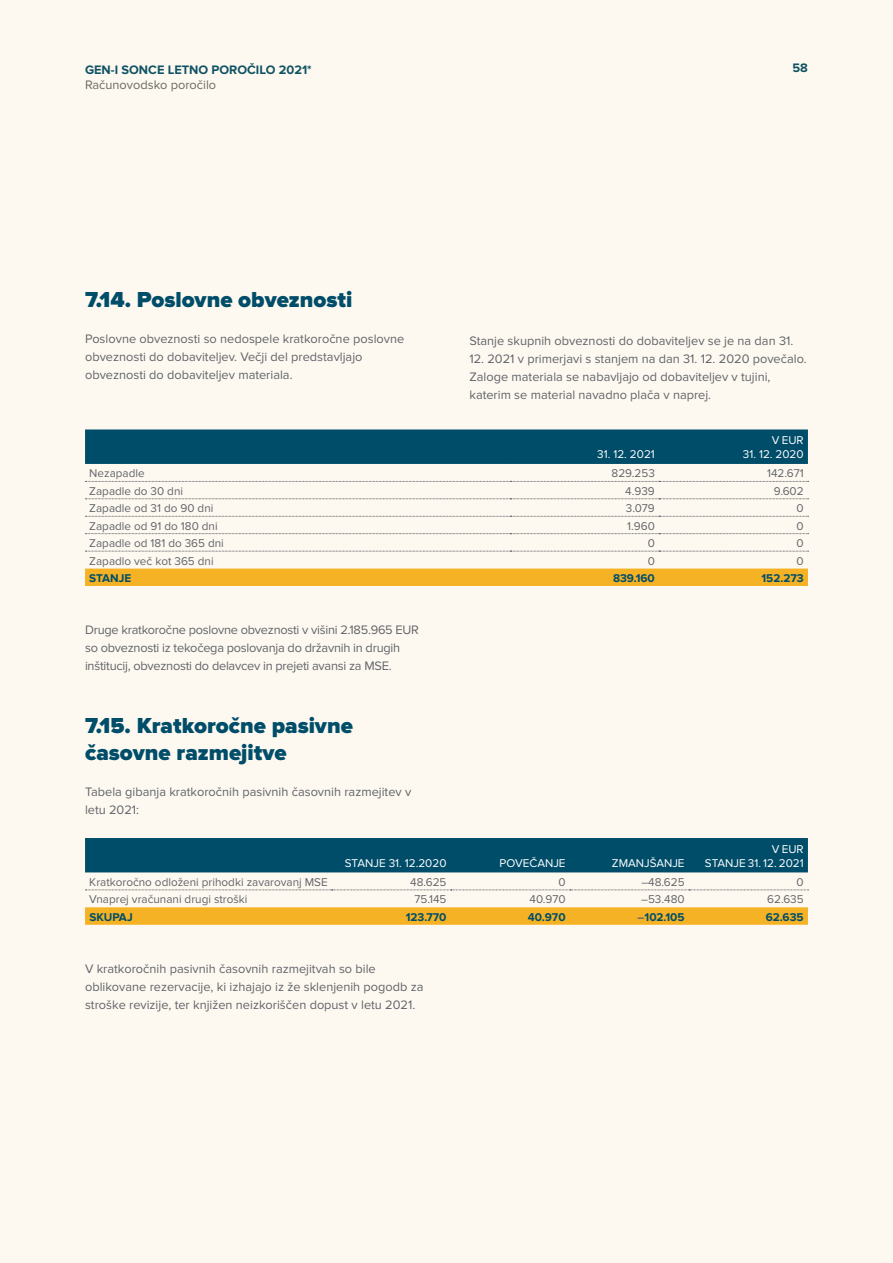
<style>
.page{position:relative;width:893px;height:1263px;background:#fef9f0}
.page>*{position:absolute;margin:0;border:0;box-sizing:border-box;transform-origin:0 0}
.t1{font:900 22.5px/27px "Proxima Nova";color:#004d6a}
.t2{font:12.75px/18px "Proxima Nova";color:#61646a}
.t3{font:12.75px/18px "Proxima Nova";letter-spacing:-.02em;color:#61646a}
.t4{font:700 12.75px "Proxima Nova";color:#004d6a}
.t5{font:11.7px "Proxima Nova";color:#61646a}
.t6{font:11.7px/14.1px "Proxima Nova";color:#fff;text-align:right}
.t7{font:700 11.7px "Proxima Nova";color:#004d6a}
.s1{color:#61646a}
</style>
<div class="page">
<div style="left:85px;top:429px;width:723px;height:35px;background:#004d6a"></div>
<div style="left:85px;top:568px;width:723px;height:18px;background:#f4b224"></div>
<svg style="left:85px;top:481px;width:724px;height:1px"></svg>
<svg style="left:85px;top:516px;width:724px;height:1px"></svg>
<svg style="left:85px;top:551px;width:724px;height:1px"></svg>
<svg style="left:85px;top:498px;width:724px;height:1px"></svg>
<svg style="left:85px;top:533px;width:724px;height:1px"></svg>
<div style="left:85px;top:838px;width:723px;height:34px;background:#004d6a"></div>
<svg style="left:85px;top:907px;width:723px;height:18px;background:#f4b42a"></svg>
<svg style="left:85px;top:889px;width:724px;height:1px"></svg>
<p class="t4" style="left:85px;top:62px;width:228px">GEN-I SONCE LETNO POROČILO 2021*</p>
<p class="t2" style="left:85px;top:76px;width:133px">Računovodsko poročilo</p>
<p class="t4" style="left:792px;top:61px;width:17px">58</p>
<h1 class="t1" style="left:85px;top:287px;width:269px">7.14. Poslovne obveznosti</h1>
<p class="t2" style="left:85px;top:330px;width:321px">Poslovne obveznosti so nedospele kratkoročne poslovne obveznosti do dobaviteljev. Večji del predstavljajo obveznosti do dobaviteljev materiala.</p>
<p class="t2" style="left:469px;top:332px;width:325px">Stanje skupnih obveznosti do dobaviteljev se je na dan 31.</p>
<p class="t2" style="left:469px;top:350px;width:339px">12. 2021 v primerjavi s stanjem na dan 31. 12. 2020 povečalo.<br>Zaloge materiala se nabavljajo od dobaviteljev v tujini, katerim se material navadno plača v naprej.</p>
<p class="t6" style="left:597px;top:448px;width:59px">31. 12. 2021</p>
<p class="t6" style="left:772px;top:434px;width:33px">V EUR</p>
<p class="t6" style="left:743px;top:448px;width:62px">31. 12. 2020</p>
<p class="t5" style="left:89px;top:466px;width:57px">Nezapadle</p>
<p class="t5" style="left:612px;top:466px;width:45px">829.253</p>
<p class="t5" style="left:767px;top:466px;width:38px">142.671</p>
<p class="t5" style="left:89px;top:484px;width:95px">Zapadle do 30 dni</p>
<p class="t5" style="left:625px;top:484px;width:31px">4.939</p>
<p class="t5" style="left:774px;top:484px;width:31px">9.602</p>
<p class="t5" style="left:89px;top:501px;width:126px">Zapadle od 31 do 90 dni</p>
<p class="t5" style="left:626px;top:501px;width:30px">3.079</p>
<p class="t5" style="left:796px;top:501px;width:9px">0</p>
<p class="t5" style="left:89px;top:519px;width:130px">Zapadle od 91 do 180 dni</p>
<p class="t5" style="left:627px;top:519px;width:29px">1.960</p>
<p class="t5" style="left:796px;top:519px;width:9px">0</p>
<p class="t5" style="left:89px;top:536px;width:136px">Zapadle od 181 do 365 dni</p>
<p class="t5" style="left:648px;top:536px;width:9px">0</p>
<p class="t5" style="left:796px;top:536px;width:9px">0</p>
<p class="t5" style="left:89px;top:554px;width:126px">Zapadlo več kot 365 dni</p>
<p class="t5" style="left:648px;top:554px;width:9px">0</p>
<p class="t5" style="left:796px;top:554px;width:9px">0</p>
<p class="t7" style="left:89px;top:571px;width:43px">STANJE</p>
<p class="t7" style="left:613px;top:571px;width:43px">839.160</p>
<p class="t7" style="left:761px;top:571px;width:44px">152.273</p>
<p class="t3" style="left:85px;top:621px;width:335px">Druge kratkoročne poslovne obveznosti v višini 2.185.965 EUR so obveznosti iz tekočega poslovanja do državnih in drugih inštitucij, obveznosti do delavcev in prejeti avansi za MSE.</p>
<h1 class="t1" style="left:85px;top:713px;width:269px">7.15. Kratkoročne pasivne časovne razmejitve</h1>
<p class="t2" style="left:85px;top:783px;width:328px">Tabela gibanja kratkoročnih pasivnih časovnih razmejitev v letu 2021:</p>
<p class="t6" style="left:345px;top:856px;width:103px">STANJE 31. 12.2020</p>
<p class="t6" style="left:500px;top:856px;width:68px">POVEČANJE</p>
<p class="t6" style="left:612px;top:856px;width:74px">ZMANJŠANJE</p>
<p class="t6" style="left:705px;top:842px;width:100px">V EUR<br>STANJE 31. 12. 2021</p>
<p class="t5" style="left:89px;top:875px;width:240px">Kratkoročno odloženi prihodki zavarovanj MSE</p>
<p class="t5" style="left:410px;top:875px;width:38px">48.625</p>
<p class="t5" style="left:558px;top:875px;width:9px">0</p>
<p class="t5" style="left:641px;top:875px;width:45px">–48.625</p>
<p class="t5" style="left:796px;top:875px;width:9px">0</p>
<p class="t5" style="left:89px;top:893px;width:160px">Vnaprej vračunani drugi stroški</p>
<p class="t5" style="left:414px;top:893px;width:34px">75.145</p>
<p class="t5" style="left:529px;top:893px;width:38px">40.970</p>
<p class="t5" style="left:641px;top:893px;width:45px">–53.480</p>
<p class="t5" style="left:767px;top:893px;width:38px">62.635</p>
<p class="t7" style="left:89px;top:910px;width:45px">SKUPAJ</p>
<p class="t7" style="left:406px;top:910px;width:42px">123.770</p>
<p class="t7" style="left:528px;top:910px;width:39px">40.970</p>
<p class="t7" style="left:638px;top:910px;width:49px"><span class="s1">–</span>102.105</p>
<p class="t7" style="left:766px;top:910px;width:39px">62.635</p>
<p class="t2" style="left:85px;top:960px;width:340px">V kratkoročnih pasivnih časovnih razmejitvah so bile oblikovane rezervacije, ki izhajajo iz že sklenjenih pogodb za stroške revizije, ter knjižen neizkoriščen dopust v letu 2021.</p>
</div>
